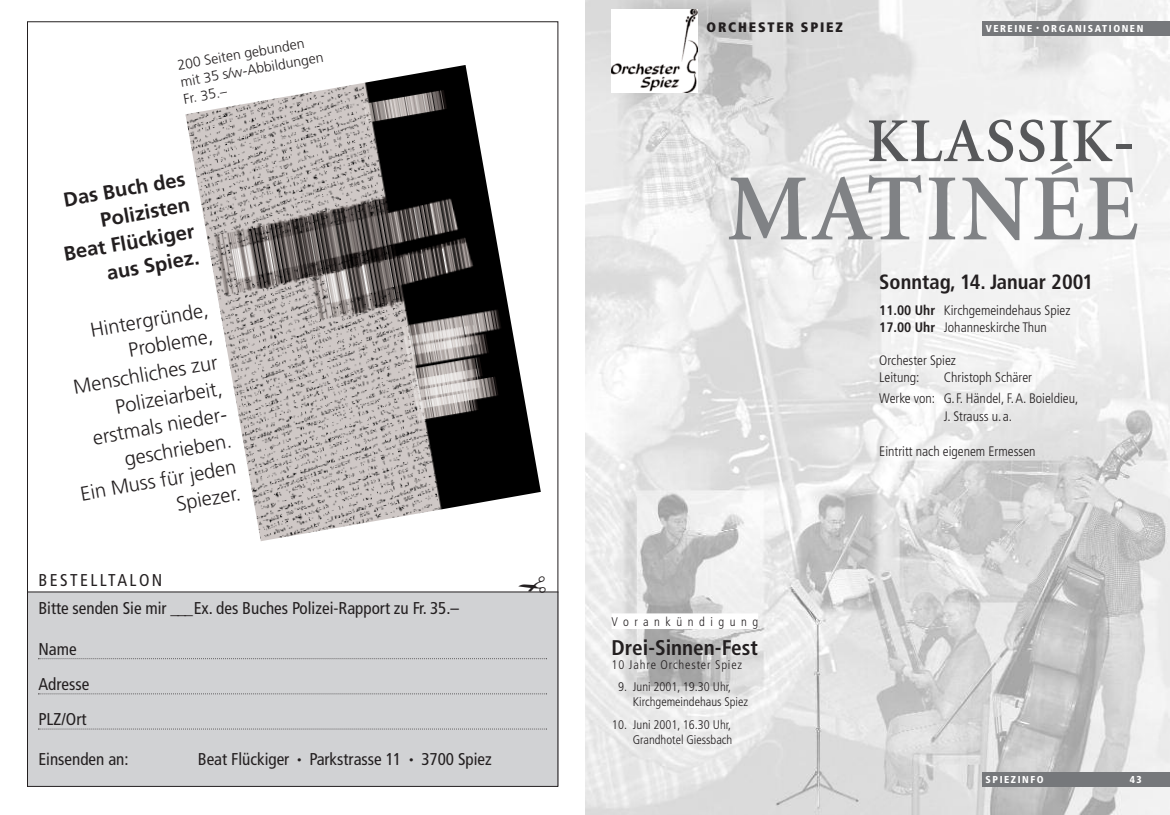
<style>
.page{position:relative;width:1170px;height:815px;background:#fff}
.page>*{position:absolute;margin:0;border:0;box-sizing:border-box;transform-origin:0 0}
.t1{font:600 95px "Minion";letter-spacing:.025em;color:#808285}
.t2{font:600 62.5px "Minion";letter-spacing:.025em;color:#57585a}
.t3{font:700 condensed 21.25px "Frutiger";color:#231f20}
.t4{font:700 condensed 20.62px "Frutiger";color:#231f20}
.t5{font:300 20.12px/26.6px "Frutiger";color:#231f20;text-align:right}
.t6{font:700 20.12px/26.6px "Frutiger";color:#231f20;text-align:right}
.t7{font:condensed 17.12px/35.1px "Frutiger";color:#231f20}
.t8{font:300 14px/17.1px "Frutiger";color:#231f20}
.t9{font:300 condensed 13.75px/17.5px "Frutiger";color:#231f20}
.t10{font:900 condensed 13.75px "Frutiger";letter-spacing:.13em;color:#231f20}
.t11{font:300 condensed 12.5px/15px "Frutiger";color:#231f20}
.t12{font:300 condensed 12.5px "Frutiger";letter-spacing:.065em;color:#231f20}
.t13{font:300 condensed 12.5px "Frutiger";letter-spacing:.44em;color:#231f20}
.t14{font:900 condensed 10px "Frutiger";letter-spacing:.155em;color:#fff}
.s1{font-size:9px}
.s2{font-size:6.25px}
.s3{font-weight:700}
</style>
<div class="page">
<img style="left:585px;top:0;width:584px;height:815px">
<div style="left:981px;top:21px;width:188px;height:14px;background:#76787b"></div>
<div style="left:981px;top:772px;width:188px;height:15px;background:#76787b"></div>
<img style="left:611px;top:9px;width:86px;height:83px">
<div style="left:611px;top:613px;width:147px;height:16px;background:#fff"></div>
<div style="left:27px;top:592px;width:531px;height:194px;background:#d1d2d4"></div>
<hr style="left:27px;top:591px;width:531px;height:1px;background:#231f20">
<svg style="left:38px;top:658px;width:509px;height:1px"></svg>
<svg style="left:38px;top:693px;width:509px;height:1px"></svg>
<svg style="left:38px;top:729px;width:509px;height:1px"></svg>
<img style="left:185px;top:65px;width:356px;height:476px">
<svg style="left:518px;top:591px;width:27px;height:2px"></svg>
<p class="t8" style="left:176px;top:58px;width:146px;rotate:-10deg">200 Seiten gebunden mit 35 s/w-Abbildungen<br>Fr. 35.–</p>
<h3 class="t6" style="left:53px;top:190px;width:134px;rotate:-10deg">Das Buch des<br>Polizisten<br>Beat Flückiger aus Spiez.</h3>
<h3 class="t5" style="left:51px;top:325px;width:159px;rotate:-10deg">Hintergründe,<br>Probleme,<br>Menschliches zur<br>Polizeiarbeit, erstmals nieder&shy;geschrieben.<br>Ein Muss für jeden<br>Spiezer.</h3>
<p class="t7" style="left:38px;top:567px;width:422px;line-height:28.6px">BESTELLTALON<br>Bitte senden Sie mir ___Ex. des Buches Polizei-Rapport zu Fr. 35.–</p>
<p class="t7" style="left:38px;top:632px;width:52px">Name<br>Adresse<br>PLZ/Ort</p>
<p class="t7" style="left:38px;top:743px;width:92px">Einsenden an:</p>
<p class="t7" style="left:198px;top:743px;width:295px">Beat Flückiger <span class="s1">•</span> Parkstrasse 11 <span class="s1">•</span> 3700 Spiez</p>
<p class="t10" style="left:706px;top:21px;width:138px">ORCHESTER SPIEZ</p>
<p class="t14" style="left:985px;top:24px;width:159px">VEREINE <span class="s2">•</span> ORGANISATIONEN</p>
<h2 class="t2" style="left:866px;top:117px;width:269px">KLASSIK-</h2>
<h1 class="t1" style="left:727px;top:172px;width:413px">MATINÉE</h1>
<p class="t13" style="left:611px;top:616px;width:148px">Vorankündigung</p>
<h3 class="t3" style="left:611px;top:639px;width:148px">Drei-Sinnen-Fest</h3>
<p class="t12" style="left:611px;top:660px;width:132px">10 Jahre Orchester Spiez</p>
<p class="t11" style="left:632px;top:681px;width:117px;text-indent:-15px">9. Juni 2001, 19.30 Uhr,<br>Kirchgemeindehaus Spiez</p>
<p class="t11" style="left:612px;top:718px;width:122px;text-align:right">10. Juni 2001, 16.30 Uhr,<br>Grandhotel Giessbach</p>
<h3 class="t4" style="left:879px;top:274px;width:215px">Sonntag, 14. Januar 2001</h3>
<p class="t9" style="left:879px;top:302px;width:193px"><span class="s3">11.00 Uhr</span> Kirchgemeindehaus Spiez<br><span class="s3">17.00 Uhr</span> Johanneskirche Thun</p>
<p class="t9" style="left:879px;top:352px;width:78px">Orchester Spiez<br>Leitung:</p>
<p class="t9" style="left:879px;top:368px;width:201px;line-height:21px;text-indent:65px">Christoph Schärer<br>Werke von: G.F. Händel, F.A. Boieldieu,</p>
<p class="t9" style="left:943px;top:408px;width:70px">J. Strauss u.a.</p>
<p class="t9" style="left:879px;top:443px;width:158px">Eintritt nach eigenem Ermessen</p>
<p class="t14" style="left:985px;top:775px;width:60px">SPIEZINFO</p>
<p class="t14" style="left:1129px;top:775px;width:13px">43</p>
</div>
